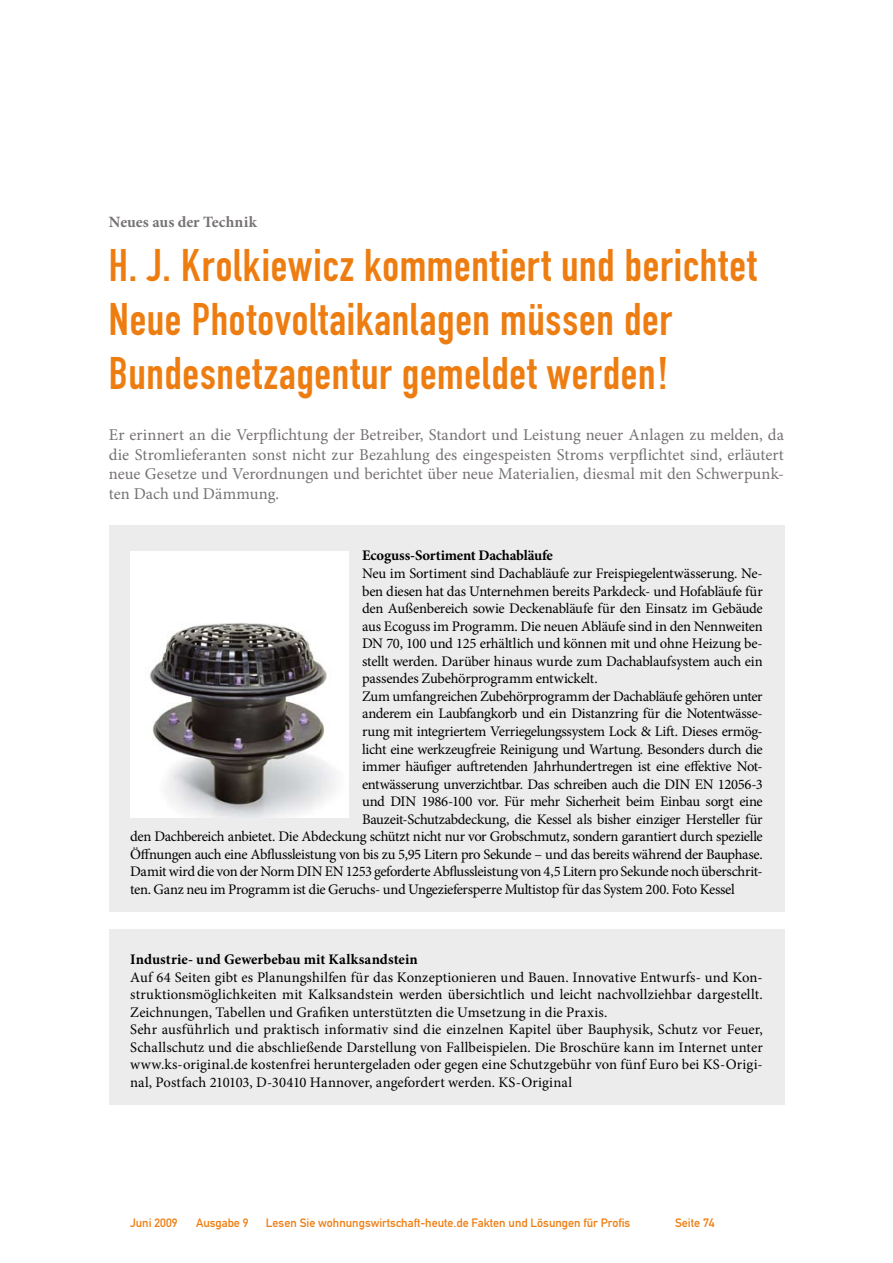
<style>
.page{position:relative;width:893px;height:1263px;background:#fff}
.page>*{position:absolute;margin:0;border:0;box-sizing:border-box;transform-origin:0 0}
.t1{font:45px/54px "DIN Engschrift";letter-spacing:.015em;color:#ee7d11}
.t2{font:16.5px/19.8px "Minion Pro";color:#767272;text-align:justify}
.t3{font:700 15.75px "Minion Pro";color:#767272}
.t4{font:14.7px "Minion Pro";letter-spacing:-.015em;color:#000}
.t5{font:14.7px/17.5px "Minion Pro";letter-spacing:.005em;color:#000}
.t6{font:700 14.7px "Minion Pro";letter-spacing:-.005em;color:#000}
.t7{font:12px "DIN Mittelschrift";color:#ee7d11}
</style>
<div class="page">
<div style="left:109px;top:525px;width:675px;height:387px;background:#ececec"></div>
<img style="left:130px;top:551px;width:218px;height:266px">
<div style="left:109px;top:929px;width:675px;height:175px;background:#ececec"></div>
<p class="t3" style="left:109px;top:211px;width:149px">Neues aus der Technik</p>
<h1 class="t1" style="left:109px;top:239px;width:649px">H. J. Krolkiewicz kommentiert und berichtet<br>Neue Photovoltaikanlagen müssen der<br>Bundesnetzagentur gemeldet werden!</h1>
<p class="t2" style="left:109px;top:425px;width:677px">Er erinnert an die Verpflichtung der Betreiber, Standort und Leistung neuer Anlagen zu melden, da die Stromlieferanten sonst nicht zur Bezahlung des eingespeisten Stroms verpflichtet sind, erläutert neue Gesetze und Verordnungen und berichtet über neue Materialien, diesmal mit den Schwerpunk&shy;ten Dach und Dämmung.</p>
<p class="t6" style="left:362px;top:545px;width:192px">Ecoguss-Sortiment Dachabläufe</p>
<p class="t4" style="left:362px;top:563px;width:402px">Neu im Sortiment sind Dachabläufe zur Freispiegelentwässerung. Ne-</p>
<p class="t4" style="left:362px;top:581px;width:402px">ben diesen hat das Unternehmen bereits Parkdeck- und Hofabläufe für</p>
<p class="t4" style="left:362px;top:599px;width:402px">den Außenbereich sowie Deckenabläufe für den Einsatz im Gebäude</p>
<p class="t4" style="left:362px;top:616px;width:402px">aus Ecoguss im Programm. Die neuen Abläufe sind in den Nennweiten</p>
<p class="t4" style="left:362px;top:634px;width:402px">DN 70, 100 und 125 erhältlich und können mit und ohne Heizung be-</p>
<p class="t4" style="left:362px;top:651px;width:402px">stellt werden. Darüber hinaus wurde zum Dachablaufsystem auch ein</p>
<p class="t4" style="left:362px;top:669px;width:237px">passendes Zubehörprogramm entwickelt.</p>
<p class="t4" style="left:362px;top:686px;width:402px">Zum umfangreichen Zubehörprogramm der Dachabläufe gehören unter</p>
<p class="t4" style="left:362px;top:704px;width:402px">anderem ein Laubfangkorb und ein Distanzring für die Notentwässe-</p>
<p class="t4" style="left:362px;top:721px;width:402px">rung mit integriertem Verriegelungssystem Lock &amp; Lift. Dieses ermög-</p>
<p class="t4" style="left:362px;top:739px;width:402px">licht eine werkzeugfreie Reinigung und Wartung. Besonders durch die</p>
<p class="t4" style="left:362px;top:756px;width:402px">immer häufiger auftretenden Jahrhundertregen ist eine effektive Not-</p>
<p class="t4" style="left:362px;top:774px;width:402px">entwässerung unverzichtbar. Das schreiben auch die DIN EN 12056-3</p>
<p class="t4" style="left:362px;top:792px;width:402px">und DIN 1986-100 vor. Für mehr Sicherheit beim Einbau sorgt eine</p>
<p class="t4" style="left:362px;top:809px;width:402px">Bauzeit-Schutzabdeckung, die Kessel als bisher einziger Hersteller für</p>
<p class="t4" style="left:130px;top:827px;width:634px">den Dachbereich anbietet. Die Abdeckung schützt nicht nur vor Grobschmutz, sondern garantiert durch spezielle</p>
<p class="t4" style="left:130px;top:844px;width:634px">Öffnungen auch eine Abflussleistung von bis zu 5,95 Litern pro Sekunde – und das bereits während der Bauphase.</p>
<p class="t4" style="left:130px;top:862px;width:634px">Damit wird die von der Norm DIN EN 1253 geforderte Abflussleistung von 4,5 Litern pro Sekunde noch überschrit-</p>
<p class="t4" style="left:130px;top:879px;width:606px">ten. Ganz neu im Programm ist die Geruchs- und Ungeziefersperre Multistop für das System 200. Foto Kessel</p>
<p class="t6" style="left:130px;top:949px;width:289px">Industrie- und Gewerbebau mit Kalksandstein</p>
<p class="t5" style="left:130px;top:968px;width:634px">Auf 64 Seiten gibt es Planungshilfen für das Konzeptionieren und Bauen. Innovative Entwurfs- und Kon&shy;struktionsmöglichkeiten mit Kalksandstein werden übersichtlich und leicht nachvollziehbar dargestellt.<br>Zeichnungen, Tabellen und Grafiken unterstützten die Umsetzung in die Praxis.<br>Sehr ausführlich und praktisch informativ sind die einzelnen Kapitel über Bauphysik, Schutz vor Feuer, Schallschutz und die abschließende Darstellung von Fallbeispielen. Die Broschüre kann im Internet unter www.ks-original.de kostenfrei heruntergeladen oder gegen eine Schutzgebühr von fünf Euro bei KS-Origi&shy;nal, Postfach 210103, D-30410 Hannover, angefordert werden. KS-Original</p>
<p class="t7" style="left:130px;top:1216px;width:49px">Juni 2009</p>
<p class="t7" style="left:196px;top:1216px;width:54px">Ausgabe 9</p>
<p class="t7" style="left:266px;top:1216px;width:366px">Lesen Sie wohnungswirtschaft-heute.de Fakten und Lösungen für Profis</p>
<p class="t7" style="left:675px;top:1216px;width:41px">Seite 74</p>
</div>
